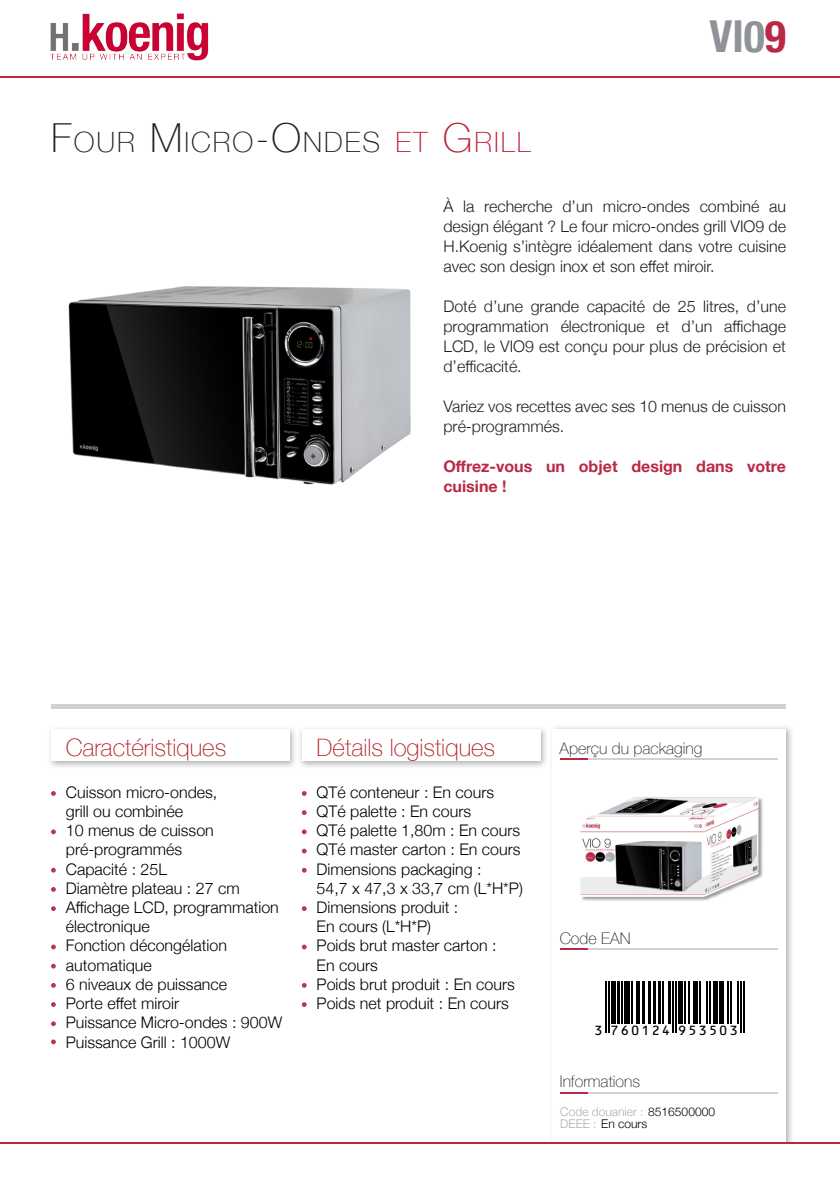
<style>
.page{position:relative;width:840px;height:1191px;background:#fff}
.page>*{position:absolute;margin:0;border:0;box-sizing:border-box;transform-origin:0 0}
.t1{font:700 condensed 44px "Helvetica Neue";color:#8f9398}
.t2{font:100 28px "Helvetica Neue";letter-spacing:.07em;color:#231f20}
.t3{font:100 24px "Helvetica Neue";color:#af1e22}
.t4{font:300 16px/19.2px "Helvetica Neue";color:#000}
.t5{font:300 16px/20px "Helvetica Neue";color:#231f20;text-align:justify}
.t6{font:700 16px/20px "Helvetica Neue";color:#b92944}
.t7{font:100 16px "Helvetica Neue";color:#231f20}
.t8{font:14.8px "OCRB10 Pitch BT";letter-spacing:.09em;color:#000}
.t9{font:300 12px "Helvetica Neue";color:#abafb3}
.t10{font:300 12px "Helvetica Neue";color:#000}
.s1{font-size:40px}
.s2{color:#ba203b}
.s3{font-size:40px;color:#ba203b}
.s4{color:#b92944}
.s5{color:#000}
.s6{color:#abafb3}
</style>
<div class="page">
<div style="left:548px;top:724px;width:246px;height:427px;background:#231f20;opacity:.34"></div>
<div style="left:552px;top:729px;width:233px;height:415px;background:#fff"></div>
<div style="left:47px;top:725px;width:250px;height:44px;background:#231f20;opacity:.34"></div>
<div style="left:51px;top:729px;width:238px;height:32px;background:#fff"></div>
<div style="left:297px;top:725px;width:251px;height:44px;background:#231f20;opacity:.34"></div>
<div style="left:301px;top:729px;width:239px;height:32px;background:#fff"></div>
<hr style="left:560px;top:1091px;width:27px;height:2px;background:#b92944">
<hr style="left:587px;top:1091px;width:190px;height:2px;background:#d1d2d4">
<hr style="left:560px;top:948px;width:27px;height:2px;background:#b92944">
<hr style="left:587px;top:948px;width:190px;height:2px;background:#d1d2d4">
<svg style="left:560px;top:758px;width:27px;height:1px"></svg>
<hr style="left:587px;top:758px;width:190px;height:1px;background:#d1d2d4">
<hr style="left:0;top:1142px;width:839px;height:2px;background:#b72842">
<img style="left:548px;top:1144px;width:246px;height:7px">
<svg style="left:301px;top:791px;width:5px;height:5px"></svg>
<svg style="left:51px;top:791px;width:5px;height:5px"></svg>
<svg style="left:301px;top:868px;width:5px;height:4px"></svg>
<svg style="left:301px;top:944px;width:5px;height:5px"></svg>
<svg style="left:301px;top:1002px;width:5px;height:5px"></svg>
<svg style="left:301px;top:829px;width:5px;height:5px"></svg>
<svg style="left:301px;top:906px;width:5px;height:5px"></svg>
<svg style="left:51px;top:944px;width:5px;height:5px"></svg>
<svg style="left:51px;top:983px;width:5px;height:4px"></svg>
<svg style="left:51px;top:1002px;width:5px;height:5px"></svg>
<svg style="left:301px;top:983px;width:5px;height:4px"></svg>
<svg style="left:301px;top:848px;width:5px;height:5px"></svg>
<svg style="left:301px;top:810px;width:5px;height:5px"></svg>
<svg style="left:51px;top:868px;width:5px;height:4px"></svg>
<svg style="left:51px;top:906px;width:5px;height:5px"></svg>
<svg style="left:51px;top:963px;width:5px;height:5px"></svg>
<svg style="left:51px;top:1021px;width:5px;height:5px"></svg>
<svg style="left:51px;top:1039px;width:5px;height:5px"></svg>
<svg style="left:51px;top:829px;width:5px;height:5px"></svg>
<svg style="left:51px;top:887px;width:5px;height:5px"></svg>
<hr style="left:51px;top:704px;width:734px;height:4px;background:#d1d2d4">
<hr style="left:0;top:76px;width:839px;height:2px;background:#b92944">
<img style="left:50px;top:13px;width:159px;height:48px">
<img style="left:68px;top:286px;width:343px;height:199px">
<div style="left:581px;top:796px;width:182px;height:106px;background:#231f20;opacity:.45"></div>
<img style="left:580px;top:796px;width:179px;height:102px">
<svg style="left:606px;top:981px;width:139px;height:52px"></svg>
<hr style="left:604px;top:981px;width:2px;height:52px;background:#000">
<hr style="left:607px;top:981px;width:1px;height:52px;background:#000">
<svg style="left:610px;top:981px;width:4px;height:43px"></svg>
<hr style="left:616px;top:981px;width:3px;height:43px;background:#000">
<hr style="left:621px;top:981px;width:1px;height:43px;background:#000">
<div style="left:624px;top:981px;width:5px;height:43px;background:#000"></div>
<hr style="left:631px;top:981px;width:1px;height:43px;background:#000">
<svg style="left:635px;top:981px;width:4px;height:43px"></svg>
<hr style="left:641px;top:981px;width:3px;height:43px;background:#000">
<hr style="left:647px;top:981px;width:3px;height:43px;background:#000">
<hr style="left:653px;top:981px;width:3px;height:43px;background:#000">
<hr style="left:657px;top:981px;width:3px;height:43px;background:#000">
<hr style="left:662px;top:981px;width:1px;height:43px;background:#000">
<hr style="left:668px;top:981px;width:2px;height:43px;background:#000">
<hr style="left:672px;top:981px;width:1px;height:52px;background:#000">
<hr style="left:675px;top:981px;width:1px;height:52px;background:#000">
<hr style="left:678px;top:981px;width:4px;height:43px;background:#000">
<hr style="left:684px;top:981px;width:1px;height:43px;background:#000">
<hr style="left:688px;top:981px;width:1px;height:43px;background:#000">
<hr style="left:693px;top:981px;width:4px;height:43px;background:#000">
<hr style="left:698px;top:981px;width:2px;height:43px;background:#000">
<hr style="left:706px;top:981px;width:1px;height:43px;background:#000">
<hr style="left:709px;top:981px;width:1px;height:43px;background:#000">
<hr style="left:713px;top:981px;width:4px;height:43px;background:#000">
<hr style="left:719px;top:981px;width:4px;height:43px;background:#000">
<hr style="left:726px;top:981px;width:1px;height:43px;background:#000">
<hr style="left:729px;top:981px;width:1px;height:43px;background:#000">
<hr style="left:737px;top:981px;width:1px;height:43px;background:#000">
<hr style="left:740px;top:981px;width:1px;height:52px;background:#000">
<hr style="left:743px;top:981px;width:1px;height:52px;background:#000">
<p class="t2" style="left:51px;top:121px;width:481px"><span class="s1">F</span>OUR <span class="s1">M</span>ICRO<span class="s1">-O</span>NDES <span class="s2">ET</span> <span class="s3">G</span><span class="s2">RILL</span></p>
<p class="t1" style="left:709px;top:0;width:78px">VI0<span class="s4">9</span></p>
<p class="t5" style="left:443px;top:195px;width:344px">À la recherche d’un micro-ondes combiné au design élégant ? Le four micro-ondes grill VIO9 de H.Koenig s’intègre idéalement dans votre cuisine avec son design inox et son effet miroir.</p>
<p class="t5" style="left:443px;top:295px;width:344px">Doté d’une grande capacité de 25 litres, d’une programmation électronique et d’un affichage LCD, le VIO9 est conçu pour plus de précision et d’efficacité.</p>
<p class="t5" style="left:443px;top:395px;width:344px">Variez vos recettes avec ses 10 menus de cuisson pré-programmés.</p>
<p class="t6" style="left:443px;top:457px;width:344px">Offrez-vous un objet design dans votre cuisine !</p>
<p class="t3" style="left:66px;top:729px;width:162px">Caractéristiques</p>
<p class="t3" style="left:316px;top:729px;width:180px">Détails logistiques</p>
<p class="t4" style="left:66px;top:781px;width:153px">Cuisson micro-ondes,</p>
<p class="t4" style="left:66px;top:800px;width:119px">grill ou combinée</p>
<p class="t4" style="left:66px;top:819px;width:149px">10 menus de cuisson</p>
<p class="t4" style="left:66px;top:839px;width:118px">pré-programmés</p>
<p class="t4" style="left:66px;top:858px;width:103px">Capacité : 25L</p>
<p class="t4" style="left:66px;top:877px;width:175px">Diamètre plateau : 27 cm</p>
<p class="t4" style="left:66px;top:896px;width:214px">Affichage LCD, programmation électronique</p>
<p class="t4" style="left:66px;top:935px;width:162px">Fonction décongélation automatique</p>
<p class="t4" style="left:66px;top:973px;width:163px">6 niveaux de puissance</p>
<p class="t4" style="left:66px;top:992px;width:115px">Porte effet miroir</p>
<p class="t4" style="left:66px;top:1011px;width:218px">Puissance Micro-ondes : 900W</p>
<p class="t4" style="left:66px;top:1031px;width:166px">Puissance Grill : 1000W</p>
<p class="t4" style="left:316px;top:781px;width:179px">QTé conteneur : En cours<br>QTé palette : En cours</p>
<p class="t4" style="left:316px;top:819px;width:205px">QTé palette 1,80m : En cours</p>
<p class="t4" style="left:316px;top:839px;width:208px">QTé master carton : En cours<br>Dimensions packaging :<br>54,7 x 47,3 x 33,7 cm (L*H*P)<br>Dimensions produit :<br>En cours (L*H*P)</p>
<p class="t4" style="left:316px;top:935px;width:181px">Poids brut master carton :</p>
<p class="t4" style="left:316px;top:954px;width:199px">En cours<br>Poids brut produit : En cours<br>Poids net produit : En cours</p>
<p class="t7" style="left:559px;top:736px;width:144px">Aperçu du packaging</p>
<p class="t7" style="left:559px;top:926px;width:72px">Code EAN</p>
<p class="t8" style="left:594px;top:1024px;width:145px">3 760124 953503</p>
<p class="t7" style="left:559px;top:1069px;width:82px">Informations</p>
<p class="t9" style="left:560px;top:1101px;width:156px">Code douanier : <span class="s5">8516500000</span></p>
<p class="t10" style="left:560px;top:1113px;width:88px"><span class="s6">DEEE :</span> En cours</p>
</div>
